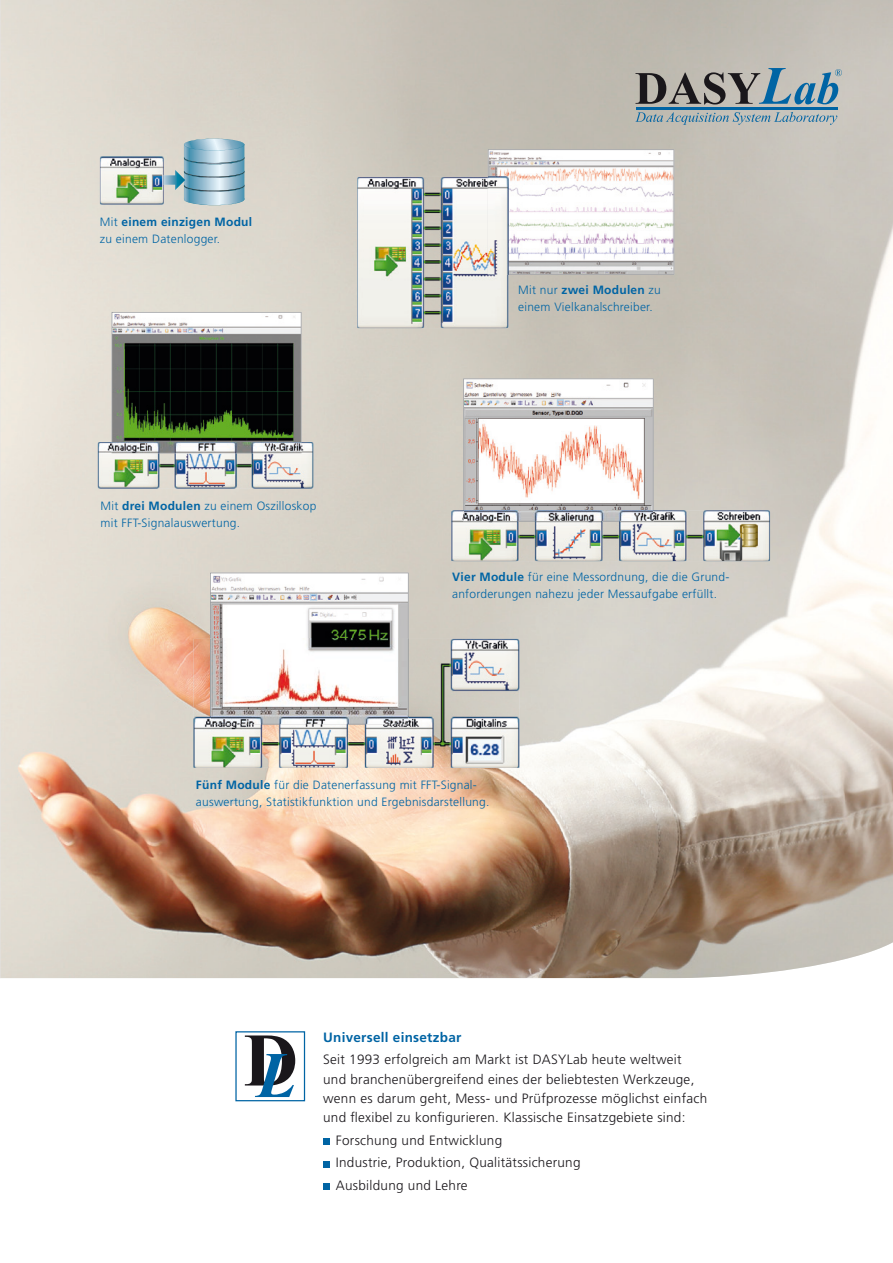
<style>
.page{position:relative;width:893px;height:1263px;background:#fff}
.page>*{position:absolute;margin:0;border:0;box-sizing:border-box;transform-origin:0 0}
.t1{font:300 13.5px/19.5px "Frutiger";letter-spacing:.02em;color:#1a171b}
.t2{font:700 13.5px "Frutiger";letter-spacing:.02em;color:#0064a4}
.t3{font:300 12px/16.5px "Frutiger";letter-spacing:.02em;color:#0064a4}
.s1{font-weight:700}
</style>
<div class="page">
<img style="left:1px;top:0;width:892px;height:978px">
<svg style="left:0;top:0;width:1px;height:978px"></svg>
<div style="left:323px;top:1138px;width:7px;height:7px;background:#0064a4"></div>
<div style="left:323px;top:1161px;width:7px;height:6px;background:#0064a4"></div>
<div style="left:323px;top:1183px;width:7px;height:7px;background:#0064a4"></div>
<svg style="left:235px;top:1031px;width:71px;height:71px"></svg>
<svg style="left:488px;top:149px;width:186px;height:126px"></svg>
<svg style="left:112px;top:312px;width:190px;height:130px;background:#474f43"></svg>
<svg style="left:463px;top:378px;width:191px;height:132px"></svg>
<svg style="left:210px;top:573px;width:199px;height:66px"></svg>
<img style="left:194px;top:639px;width:326px;height:129px">
<img style="left:210px;top:639px;width:199px;height:85px">
<img style="left:451px;top:510px;width:319px;height:51px">
<img style="left:463px;top:510px;width:191px;height:12px">
<img style="left:98px;top:442px;width:215px;height:47px">
<img style="left:112px;top:442px;width:190px;height:11px">
<img style="left:357px;top:177px;width:151px;height:151px">
<img style="left:488px;top:177px;width:20px;height:98px">
<img style="left:100px;top:157px;width:64px;height:48px">
<svg style="left:164px;top:139px;width:80px;height:66px;background:#a0beca"></svg>
<svg style="left:635px;top:68px;width:207px;height:36px;background:#8b9496"></svg>
<svg style="left:635px;top:112px;width:202px;height:13px;background:#a3b0b4"></svg>
<hr style="left:636px;top:107px;width:202px;height:3px;background:#0064a4">
<p class="t3" style="left:100px;top:214px;width:154px">Mit <span class="s1">einem einzigen Modul </span>zu einem Datenlogger.</p>
<p class="t3" style="left:101px;top:498px;width:217px">Mit <span class="s1">drei Modulen</span> zu einem Oszilloskop mit FFT-Signalauswertung.</p>
<p class="t3" style="left:518px;top:282px;width:144px">Mit nur <span class="s1">zwei Modulen</span> zu einem Vielkanalschreiber.</p>
<p class="t3" style="left:452px;top:569px;width:279px"><span class="s1">Vier Module</span> für eine Messordnung, die die Grund&shy;anforderungen nahezu jeder Messaufgabe erfüllt.</p>
<p class="t3" style="left:196px;top:777px;width:295px"><span class="s1">Fünf Module</span> für die Datenerfassung mit FFT-Signal&shy;auswertung, Statistikfunktion und Ergebnisdarstellung.</p>
<p class="t2" style="left:323px;top:1029px;width:140px">Universell einsetzbar</p>
<p class="t1" style="left:323px;top:1049px;width:386px">Seit 1993 erfolgreich am Markt ist DASYLab heute weltweit und branchenübergreifend eines der beliebtesten Werkzeuge, wenn es darum geht, Mess- und Prüfprozesse möglichst einfach und flexibel zu konfigurieren. Klassische Einsatzgebiete sind:</p>
<p class="t1" style="left:336px;top:1129px;width:246px;line-height:22.5px">Forschung und Entwicklung<br>Industrie, Produktion, Qualitätssicherung<br>Ausbildung und Lehre</p>
</div>
